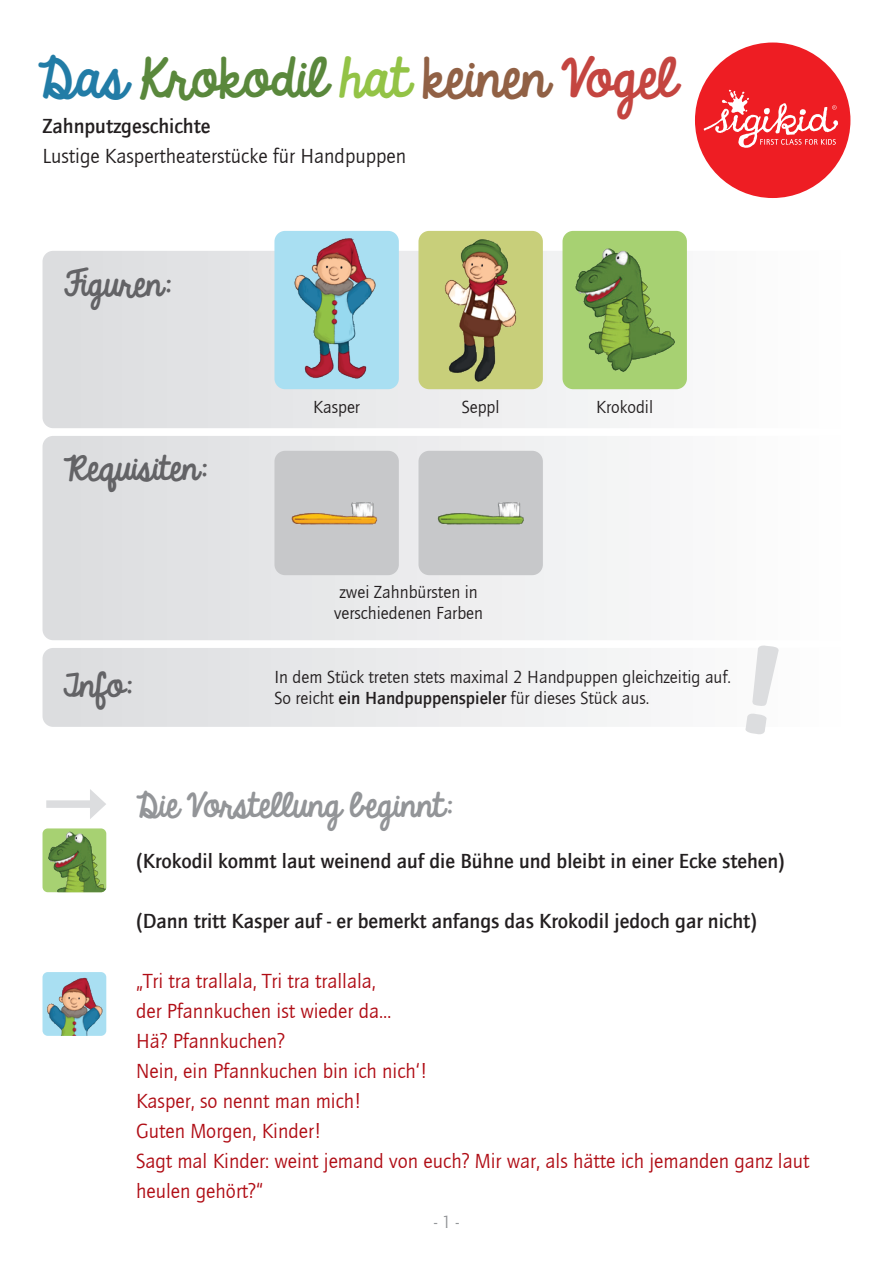
<style>
.page{position:relative;width:893px;height:1263px;background:#fff}
.page>*{position:absolute;margin:0;border:0;box-sizing:border-box;transform-origin:0 0}
.t1{font:48px "Sigikid Always A Good Time";color:#5a883c}
.t2{font:30px "Sigikid Always A Good Time";color:#636366}
.t3{font:30px "Sigikid Always A Good Time";color:#939598}
.t4{font:21px/30px "Quay Itc T";color:#b00d15}
.t5{font:700 21px "Quay Itc T";color:#231f20}
.t6{font:21px "Quay Itc T";color:#231f20}
.t7{font:18px "Quay Itc T";color:#231f20}
.t8{font:18px "Quay Itc T";color:#939598}
.s1{color:#227ca6}
.s2{color:#93c346}
.s3{color:#916145}
.s4{color:#c44540}
.s5{font-weight:700}
</style>
<div class="page">
<svg style="left:43px;top:251px;width:644px;height:177px"></svg>
<svg style="left:43px;top:436px;width:586px;height:204px"></svg>
<div style="left:274px;top:451px;width:125px;height:124px;background:#c7c8ca;border-radius:11px"></div>
<div style="left:418px;top:451px;width:125px;height:124px;background:#c7c8ca;border-radius:11px"></div>
<div style="left:274px;top:231px;width:125px;height:158px;background:#a9dff2;border-radius:11px"></div>
<div style="left:418px;top:231px;width:125px;height:158px;background:#c8cf7a;border-radius:11px"></div>
<div style="left:562px;top:231px;width:125px;height:158px;background:#a7d172;border-radius:11px"></div>
<img style="left:271px;top:460px;width:141px;height:90px">
<img style="left:418px;top:460px;width:140px;height:90px">
<svg style="left:43px;top:648px;width:586px;height:79px"></svg>
<svg style="left:745px;top:645px;width:34px;height:89px"></svg>
<img style="left:43px;top:972px;width:63px;height:64px">
<img style="left:569px;top:230px;width:113px;height:142px">
<img style="left:283px;top:231px;width:114px;height:166px">
<img style="left:428px;top:230px;width:105px;height:163px">
<img style="left:43px;top:828px;width:63px;height:64px">
<div style="left:46px;top:800px;width:50px;height:8px;background:#dcdddf"></div>
<svg style="left:90px;top:789px;width:16px;height:30px"></svg>
<div style="left:695px;top:43px;width:155px;height:155px;background:#ee1d23;border-radius:50%"></div>
<svg style="left:704px;top:90px;width:134px;height:58px"></svg>
<p class="t1" style="left:38px;top:39px;width:640px"><span class="s1">Das</span> Krokodil <span class="s2">hat</span> <span class="s3">keinen</span> <span class="s4">Vogel</span></p>
<p class="t5" style="left:43px;top:114px;width:169px">Zahnputzgeschichte</p>
<p class="t6" style="left:43px;top:144px;width:365px">Lustige Kaspertheaterstücke für Handpuppen</p>
<p class="t2" style="left:65px;top:259px;width:108px">Figuren:</p>
<p class="t2" style="left:63px;top:443px;width:146px">Requisiten:</p>
<p class="t2" style="left:59px;top:660px;width:75px">Info:</p>
<p class="t7" style="left:313px;top:397px;width:48px">Kasper</p>
<p class="t7" style="left:462px;top:397px;width:39px">Seppl</p>
<p class="t7" style="left:596px;top:397px;width:58px">Krokodil</p>
<p class="t7" style="left:340px;top:582px;width:140px">zwei Zahnbürsten in</p>
<p class="t7" style="left:334px;top:603px;width:151px">verschiedenen Farben</p>
<p class="t7" style="left:274px;top:666px;width:458px">In dem Stück treten stets maximal 2 Handpuppen gleichzeitig auf.</p>
<p class="t7" style="left:274px;top:687px;width:376px">So reicht <span class="s5">ein Handpuppenspieler</span> für dieses Stück aus.</p>
<p class="t3" style="left:136px;top:780px;width:318px">Die Vorstellung beginnt:</p>
<p class="t5" style="left:136px;top:848px;width:650px">(Krokodil kommt laut weinend auf die Bühne und bleibt in einer Ecke stehen)</p>
<p class="t5" style="left:136px;top:908px;width:622px">(Dann tritt Kasper auf - er bemerkt anfangs das Krokodil jedoch gar nicht)</p>
<p class="t4" style="left:136px;top:965px;width:241px">„Tri tra trallala, Tri tra trallala,</p>
<p class="t4" style="left:136px;top:995px;width:257px">der Pfannkuchen ist wieder da…</p>
<p class="t4" style="left:136px;top:1025px;width:150px">Hä? Pfannkuchen?</p>
<p class="t4" style="left:136px;top:1055px;width:293px">Nein, ein Pfannkuchen bin ich nich‘!</p>
<p class="t4" style="left:136px;top:1085px;width:227px">Kasper, so nennt man mich!</p>
<p class="t4" style="left:136px;top:1115px;width:187px">Guten Morgen, Kinder!</p>
<p class="t4" style="left:136px;top:1145px;width:675px">Sagt mal Kinder: weint jemand von euch? Mir war, als hätte ich jemanden ganz laut heulen gehört?“</p>
<p class="t8" style="left:434px;top:1211px;width:26px">- 1 -</p>
</div>
